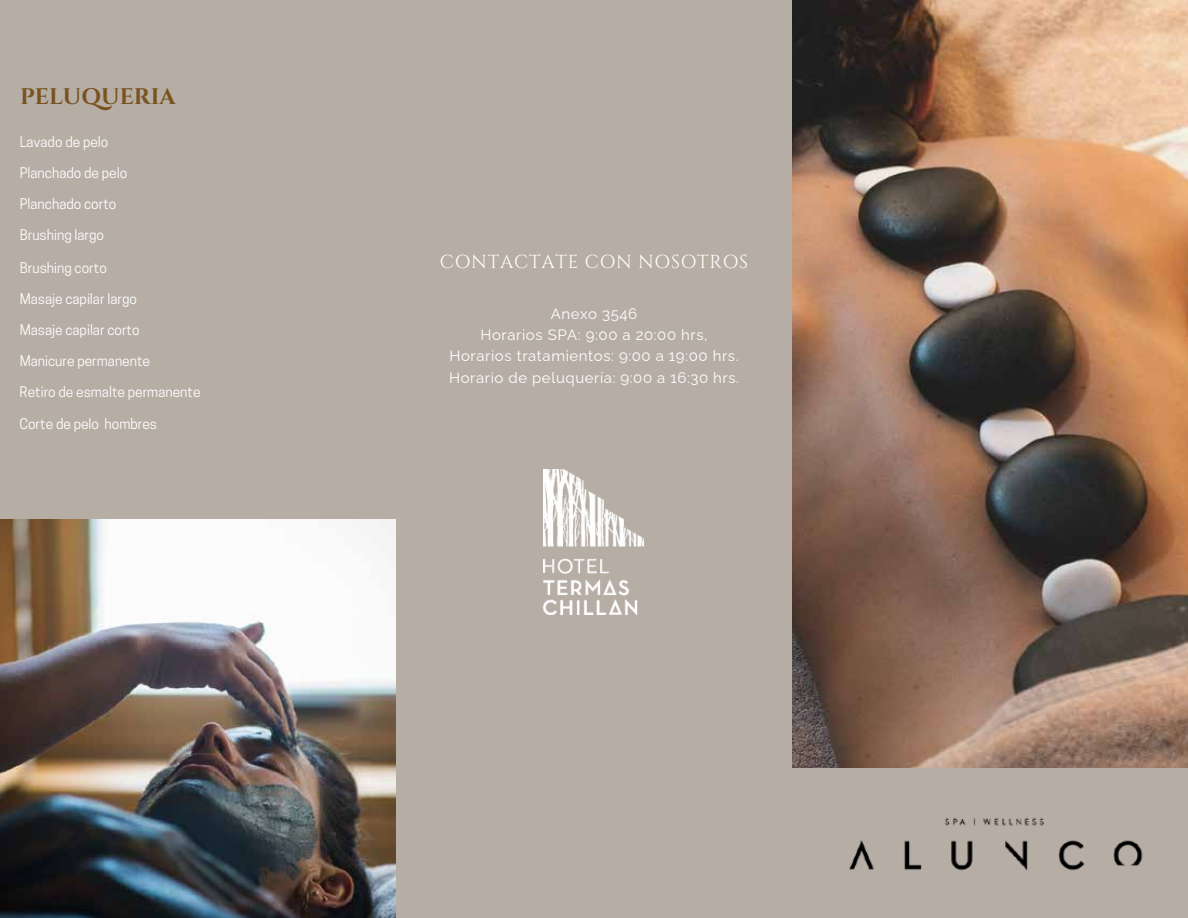
<style>
.page{position:relative;width:1188px;height:918px;background:#b6ada5}
.page>*{position:absolute;margin:0;border:0;box-sizing:border-box;transform-origin:0 0}
.t1{font:700 22.5px "Cinzel";color:#78531f}
.t2{font:18.75px "Cinzel";letter-spacing:.04em;color:#fff}
.t3{font:15px/21.3px "Raleway";letter-spacing:.04em;color:#fff;text-align:center}
.t4{font:13.8px/30.3px "Cooper Hewitt";color:#fff}
</style>
<div class="page">
<img style="left:792px;top:0;width:396px;height:768px">
<img style="left:849px;top:817px;width:294px;height:54px">
<img style="left:544px;top:469px;width:100px;height:145px">
<img style="left:0;top:520px;width:396px;height:398px">
<h1 class="t1" style="left:20px;top:82px;width:157px">PELUQUERIA</h1>
<p class="t4" style="left:20px;top:127px;width:90px">Lavado de pelo</p>
<p class="t4" style="left:20px;top:158px;width:109px">Planchado de pelo</p>
<p class="t4" style="left:20px;top:189px;width:98px">Planchado corto</p>
<p class="t4" style="left:20px;top:220px;width:86px">Brushing largo</p>
<p class="t4" style="left:20px;top:253px;width:89px">Brushing corto</p>
<p class="t4" style="left:20px;top:284px;width:121px">Masaje capilar largo<br>Masaje capilar corto</p>
<p class="t4" style="left:20px;top:346px;width:132px">Manicure permanente</p>
<p class="t4" style="left:20px;top:377px;width:182px">Retiro de esmalte permanente</p>
<p class="t4" style="left:20px;top:409px;width:139px">Corte de pelo hombres</p>
<h2 class="t2" style="left:440px;top:250px;width:310px">CONTACTATE CON NOSOTROS</h2>
<p class="t3" style="left:449px;top:301px;width:292px">Anexo 3546<br>Horarios SPA: 9:00 a 20:00 hrs,<br>Horarios tratamientos: 9:00 a 19:00 hrs.<br>Horario de peluquería: 9:00 a 16:30 hrs.</p>
</div>
